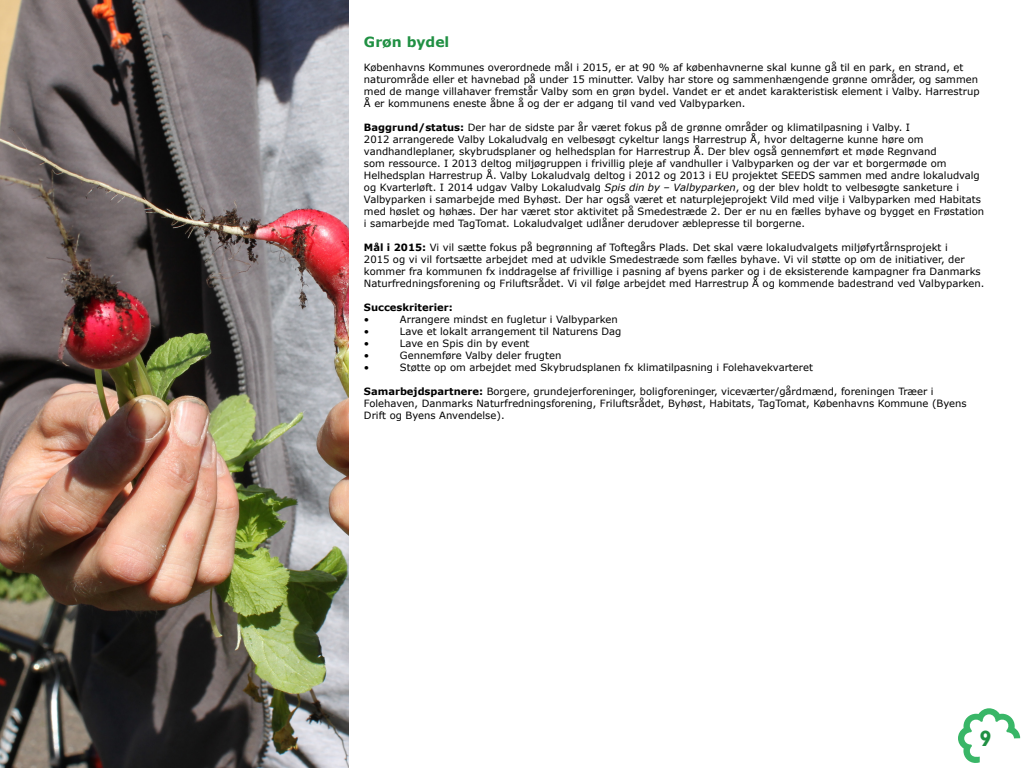
<style>
.page{position:relative;width:1024px;height:768px;background:#fff}
.page>*{position:absolute;margin:0;border:0;box-sizing:border-box;transform-origin:0 0}
.t1{font:700 22px "Gill Sans";color:#209043}
.t2{font:700 14px "Verdana";color:#209043}
.t3{font:10px/12px "Verdana";color:#000}
.t4{font:700 10px "Verdana";color:#000}
.s1{font-weight:700}
.s2{font-style:italic}
</style>
<div class="page">
<svg style="left:958px;top:708px;width:63px;height:55px"></svg>
<img style="left:0;top:0;width:349px;height:768px">
<h2 class="t2" style="left:364px;top:35px;width:87px">Grøn bydel</h2>
<p class="t3" style="left:364px;top:61px;width:617px">Københavns Kommunes overordnede mål i 2015, er at 90 % af københavnerne skal kunne gå til en park, en strand, et naturområde eller et havnebad på under 15 minutter. Valby har store og sammenhængende grønne områder, og sammen med de mange villahaver fremstår Valby som en grøn bydel. Vandet er et andet karakteristisk element i Valby. Harrestrup Å er kommunens eneste åbne å og der er adgang til vand ved Valbyparken.</p>
<p class="t3" style="left:364px;top:121px;width:622px"><span class="s1">Baggrund/status:</span> Der har de sidste par år været fokus på de grønne områder og klimatilpasning i Valby. I<br>2012 arrangerede Valby Lokaludvalg en velbesøgt cykeltur langs Harrestrup Å, hvor deltagerne kunne høre om vandhandleplaner, skybrudsplaner og helhedsplan for Harrestrup Å. Der blev også gennemført et møde Regnvand<br>som ressource. I 2013 deltog miljøgruppen i frivillig pleje af vandhuller i Valbyparken og der var et borgermøde om Helhedsplan Harrestrup Å. Valby Lokaludvalg deltog i 2012 og 2013 i EU projektet SEEDS sammen med andre lokaludvalg og Kvarterløft. I 2014 udgav Valby Lokaludvalg <span class="s2">Spis din by – Valbyparken</span>, og der blev holdt to velbesøgte sanketure i Valbyparken i samarbejde med Byhøst. Der har også været et naturplejeprojekt Vild med vilje i Valbyparken med Habitats med høslet og høhæs. Der har været stor aktivitet på Smedestræde 2. Der er nu en fælles byhave og bygget en Frøstation i samarbejde med TagTomat. Lokaludvalget udlåner derudover æblepresse til borgerne.</p>
<p class="t3" style="left:364px;top:241px;width:622px"><span class="s1">Mål i 2015:</span> Vi vil sætte fokus på begrønning af Toftegårs Plads. Det skal være lokaludvalgets miljøfyrtårnsprojekt i<br>2015 og vi vil fortsætte arbejdet med at udvikle Smedestræde som fælles byhave. Vi vil støtte op om de initiativer, der kommer fra kommunen fx inddragelse af frivillige i pasning af byens parker og i de eksisterende kampagner fra Danmarks Naturfredningsforening og Friluftsrådet. Vi vil følge arbejdet med Harrestrup Å og kommende badestrand ved Valbyparken.</p>
<p class="t4" style="left:364px;top:302px;width:90px">Succeskriterier:</p>
<p class="t3" style="left:364px;top:313px;width:7px">•</p>
<p class="t3" style="left:400px;top:313px;width:219px">Arrangere mindst en fugletur i Valbyparken</p>
<p class="t3" style="left:364px;top:325px;width:7px">•</p>
<p class="t3" style="left:400px;top:325px;width:223px">Lave et lokalt arrangement til Naturens Dag</p>
<p class="t3" style="left:364px;top:337px;width:7px">•</p>
<p class="t3" style="left:400px;top:337px;width:131px">Lave en Spis din by event</p>
<p class="t3" style="left:364px;top:349px;width:7px">•</p>
<p class="t3" style="left:400px;top:349px;width:163px">Gennemføre Valby deler frugten</p>
<p class="t3" style="left:364px;top:361px;width:7px">•</p>
<p class="t3" style="left:400px;top:361px;width:415px">Støtte op om arbejdet med Skybrudsplanen fx klimatilpasning i Folehavekvarteret</p>
<p class="t3" style="left:364px;top:385px;width:604px"><span class="s1">Samarbejdspartnere:</span> Borgere, grundejerforeninger, boligforeninger, viceværter/gårdmænd, foreningen Træer i<br>Folehaven, Danmarks Naturfredningsforening, Friluftsrådet, Byhøst, Habitats, TagTomat, Københavns Kommune (Byens<br>Drift og Byens Anvendelse).</p>
<h1 class="t1" style="left:980px;top:730px;width:14px">9</h1>
</div>
